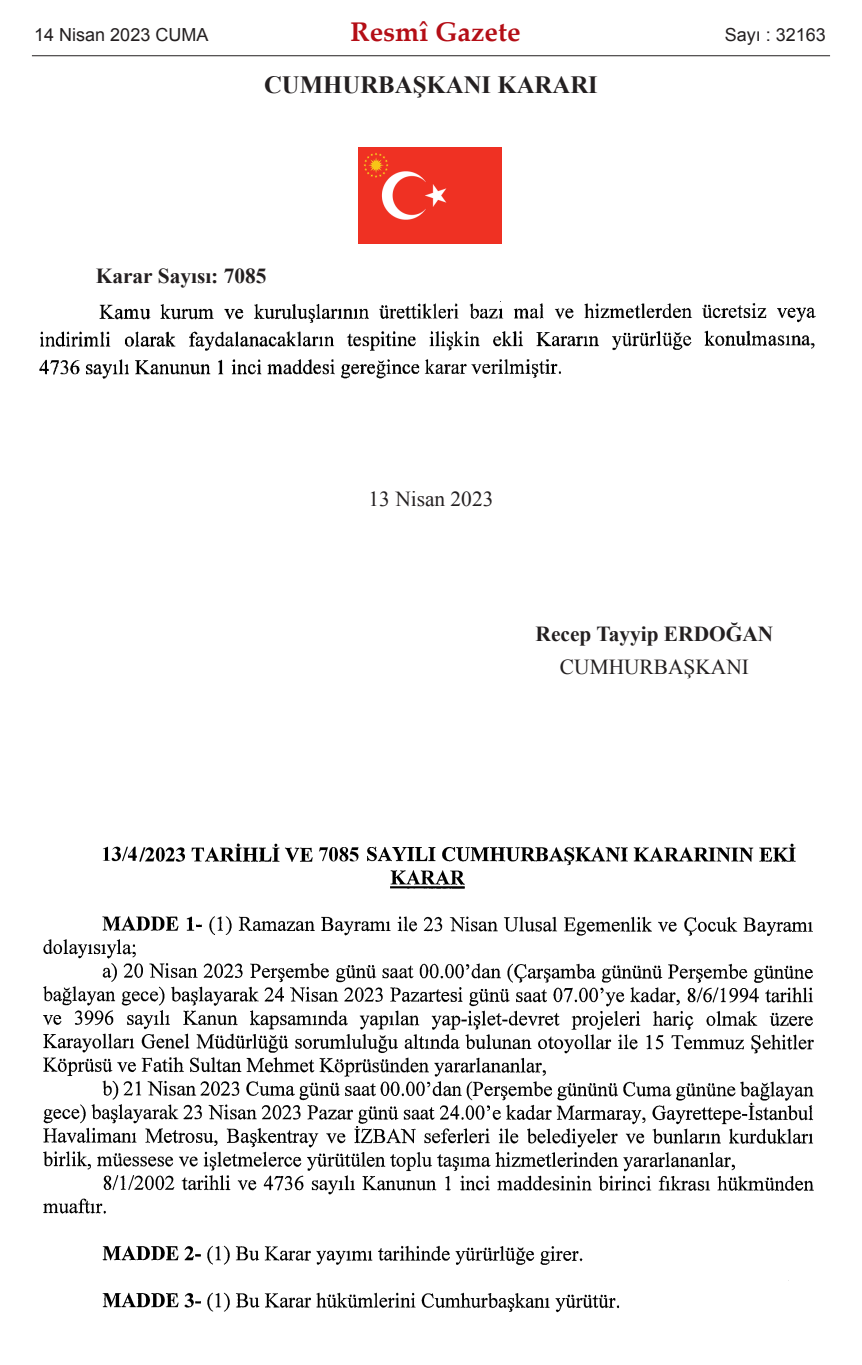
<style>
.page{position:relative;width:862px;height:1365px;background:#fff}
.page>*{position:absolute;margin:0;border:0;box-sizing:border-box;transform-origin:0 0}
.t1{font:700 27px "Palatino Linotype";color:#b40e16}
.t2{font:700 24.75px "Times New Roman";color:#231f20}
.t3{font:700 21.38px "Times New Roman";color:#231f20}
.t4{font:21.38px "Times New Roman";color:#231f20}
.t5{font:18px "Arial";color:#231f20}
</style>
<div class="page">
<img style="left:358px;top:148px;width:143px;height:95px">
<img style="left:39px;top:301px;width:777px;height:78px">
<img style="left:43px;top:843px;width:771px;height:470px">
<hr style="left:32px;top:55px;width:797px;height:1px;background:#231f20">
<p class="t5" style="left:34px;top:25px;width:176px">14 Nisan 2023 CUMA</p>
<p class="t1" style="left:350px;top:21px;width:171px">Resmî Gazete</p>
<p class="t5" style="left:724px;top:25px;width:103px">Sayı : 32163</p>
<p class="t2" style="left:264px;top:71px;width:335px">CUMHURBAŞKANI KARARI</p>
<p class="t3" style="left:96px;top:264px;width:172px">Karar Sayısı: 7085</p>
<p class="t4" style="left:368px;top:487px;width:126px">13 Nisan 2023</p>
<p class="t3" style="left:535px;top:622px;width:239px">Recep Tayyip ERDOĞAN</p>
<p class="t4" style="left:559px;top:655px;width:190px">CUMHURBAŞKANI</p>
</div>
